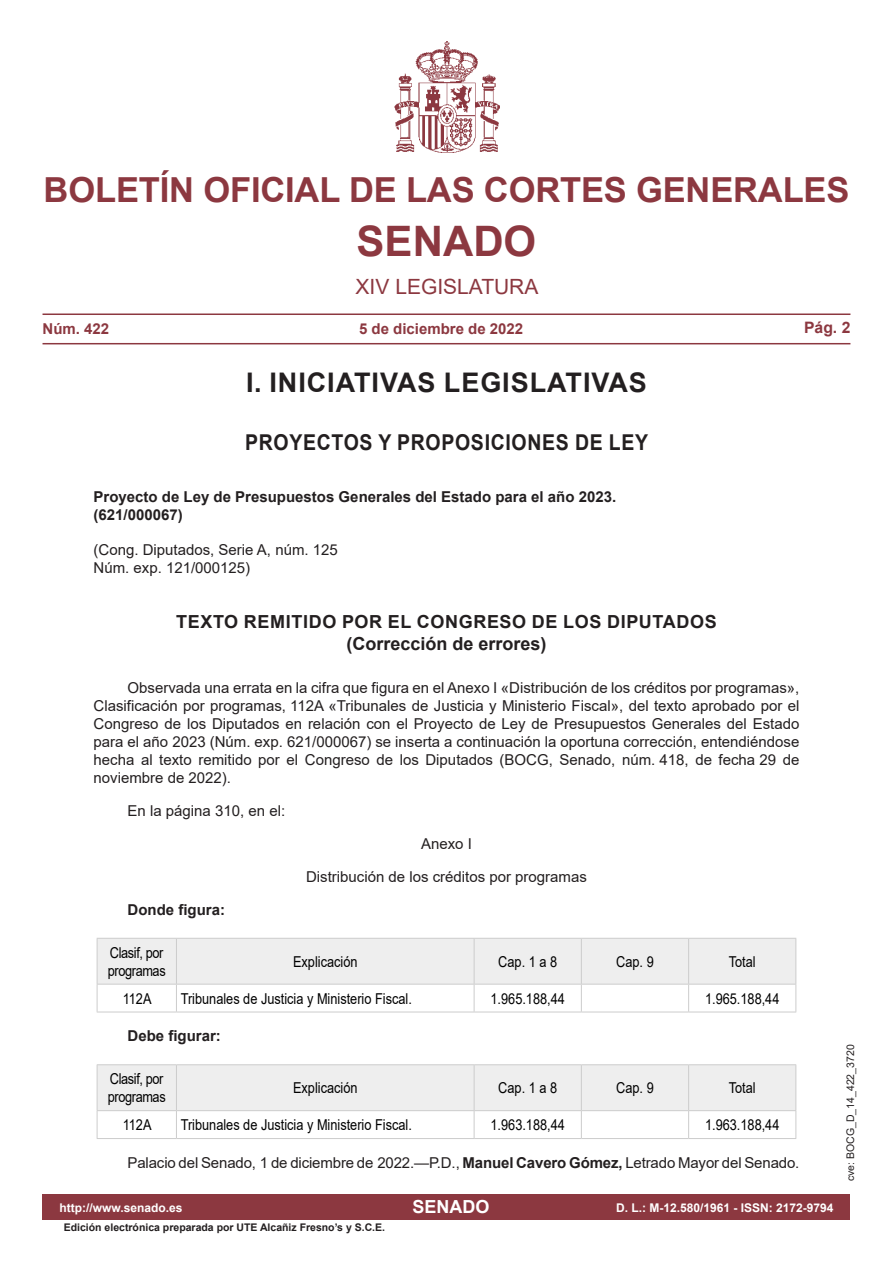
<style>
.page{position:relative;width:893px;height:1263px;background:#fff}
.page>*{position:absolute;margin:0;border:0;box-sizing:border-box;transform-origin:0 0}
.t1{font:700 42px "Arial";color:#8c3840}
.t2{font:700 34.5px "Arial";letter-spacing:-.005em;color:#8c3840}
.Seccion{font:700 27px "Arial";letter-spacing:.035em;color:#231f20}
.Subseccion{font:700 21.9px "Arial";letter-spacing:.035em;color:#231f20;scale:.89 1}
.t3{font:21px "Arial";color:#8c3840}
.Asunto{font:700 18px/21.6px "Arial";letter-spacing:.035em;color:#231f20;text-align:center}
.t4{font:700 18px "Arial";color:#fff}
.t5{font:700 15.75px "Arial";color:#8c3840}
.Texto_comun{font:15px/18px "Arial";color:#231f20;text-align:justify}
.CABEZA_TABLA__Seccio{font:15px "Arial";color:#000;scale:.85 1}
.Titulo{font:700 15px "Arial";color:#231f20}
.Cabecera{font:15px/18px "Arial";color:#231f20}
.CENTRADO_2{font:15px "Arial";color:#231f20}
.CABEZA_TABLA__Seccio-2{font:15px/18px "Arial";letter-spacing:-.03em;color:#000;scale:.85 1}
.t6{font:700 15px "Arial";color:#8c3840}
.Texto_comun-2{font:700 15px "Arial";color:#231f20}
.t7{font:700 12px "Arial";color:#fff}
.t8{font:700 10.5px "Arial";color:#231f20}
.t9{font:10.5px "Arial";color:#231f20}
.s1{font-weight:700}
</style>
<div class="page">
<hr style="left:97px;top:1012px;width:79px;height:1px;background:#ccc">
<hr style="left:176px;top:1012px;width:298px;height:1px;background:#ccc">
<hr style="left:474px;top:1012px;width:107px;height:1px;background:#ccc">
<hr style="left:581px;top:1012px;width:108px;height:1px;background:#ccc">
<hr style="left:689px;top:1012px;width:107px;height:1px;background:#ccc">
<svg style="left:97px;top:938px;width:699px;height:74px"></svg>
<hr style="left:97px;top:1064px;width:79px;height:1px;background:#ccc">
<hr style="left:176px;top:1064px;width:298px;height:1px;background:#ccc">
<hr style="left:474px;top:1064px;width:107px;height:1px;background:#ccc">
<hr style="left:581px;top:1064px;width:108px;height:1px;background:#ccc">
<hr style="left:689px;top:1064px;width:107px;height:1px;background:#ccc">
<hr style="left:97px;top:1138px;width:79px;height:1px;background:#ccc">
<hr style="left:176px;top:1138px;width:298px;height:1px;background:#ccc">
<hr style="left:474px;top:1138px;width:107px;height:1px;background:#ccc">
<hr style="left:581px;top:1138px;width:108px;height:1px;background:#ccc">
<hr style="left:689px;top:1138px;width:107px;height:1px;background:#ccc">
<svg style="left:97px;top:1065px;width:699px;height:73px"></svg>
<img style="left:394px;top:41px;width:106px;height:111px">
<hr style="left:43px;top:313px;width:807px;height:2px;background:#8c3840">
<hr style="left:43px;top:343px;width:807px;height:1px;background:#8c3840">
<div style="left:43px;top:1194px;width:807px;height:25px;background:#8c3840"></div>
<h2 class="t2" style="left:44px;top:165px;width:807px">BOLETÍN OFICIAL DE LAS CORTES GENERALES</h2>
<h1 class="t1" style="left:357px;top:212px;width:181px">SENADO</h1>
<h3 class="t3" style="left:356px;top:272px;width:184px">XIV LEGISLATURA</h3>
<p class="t6" style="left:43px;top:318px;width:68px">Núm. 422</p>
<p class="t6" style="left:359px;top:318px;width:166px">5 de diciembre de 2022</p>
<p class="t5" style="left:804px;top:317px;width:48px">Pág. 2</p>
<p class="Seccion" style="left:246px;top:364px;width:402px">I. INICIATIVAS LEGISLATIVAS</p>
<p class="Subseccion" style="left:245px;top:426px;width:454px">PROYECTOS Y PROPOSICIONES DE LEY</p>
<p class="Titulo" style="left:94px;top:486px;width:524px">Proyecto de Ley de Presupuestos Generales del Estado para el año 2023.</p>
<p class="Titulo" style="left:94px;top:504px;width:91px">(621/000067)</p>
<p class="Cabecera" style="left:94px;top:540px;width:246px">(Cong. Diputados, Serie A, núm. 125<br>Núm. exp. 121/000125)</p>
<p class="Asunto" style="left:176px;top:611px;width:542px">TEXTO REMITIDO POR EL CONGRESO DE LOS DIPUTADOS (Corrección de errores)</p>
<p class="Texto_comun" style="left:94px;top:679px;width:707px;text-indent:34px">Observada una errata en la cifra que figura en el Anexo I «Distribución de los créditos por programas», Clasificación por programas, 112A «Tribunales de Justicia y Ministerio Fiscal», del texto aprobado por el Congreso de los Diputados en relación con el Proyecto de Ley de Presupuestos Generales del Estado para el año 2023 (Núm. exp. 621/000067) se inserta a continuación la oportuna corrección, entendiéndose hecha al texto remitido por el Congreso de los Diputados (BOCG, Senado, núm. 418, de fecha 29 de noviembre de 2022).</p>
<p class="Texto_comun" style="left:128px;top:802px;width:159px">En la página 310, en el:</p>
<p class="CENTRADO_2" style="left:421px;top:833px;width:52px">Anexo I</p>
<p class="CENTRADO_2" style="left:306px;top:866px;width:282px">Distribución de los créditos por programas</p>
<p class="Texto_comun-2" style="left:128px;top:899px;width:99px">Donde figura:</p>
<p class="CABEZA_TABLA__Seccio-2" style="left:108px;top:943px;width:70px">Clasif, por programas</p>
<p class="CABEZA_TABLA__Seccio" style="left:293px;top:951px;width:77px">Explicación</p>
<p class="CABEZA_TABLA__Seccio" style="left:498px;top:951px;width:71px">Cap. 1 a 8</p>
<p class="CABEZA_TABLA__Seccio" style="left:616px;top:951px;width:46px">Cap. 9</p>
<p class="CABEZA_TABLA__Seccio" style="left:729px;top:951px;width:33px">Total</p>
<p class="CABEZA_TABLA__Seccio" style="left:123px;top:988px;width:35px">112A</p>
<p class="CABEZA_TABLA__Seccio" style="left:181px;top:988px;width:274px">Tribunales de Justicia y Ministerio Fiscal.</p>
<p class="CABEZA_TABLA__Seccio" style="left:490px;top:988px;width:89px">1.965.188,44</p>
<p class="CABEZA_TABLA__Seccio" style="left:705px;top:988px;width:89px">1.965.188,44</p>
<p class="Texto_comun-2" style="left:128px;top:1025px;width:95px">Debe figurar:</p>
<p class="CABEZA_TABLA__Seccio-2" style="left:108px;top:1070px;width:70px">Clasif, por programas</p>
<p class="CABEZA_TABLA__Seccio" style="left:293px;top:1077px;width:77px">Explicación</p>
<p class="CABEZA_TABLA__Seccio" style="left:498px;top:1077px;width:71px">Cap. 1 a 8</p>
<p class="CABEZA_TABLA__Seccio" style="left:616px;top:1077px;width:46px">Cap. 9</p>
<p class="CABEZA_TABLA__Seccio" style="left:729px;top:1077px;width:33px">Total</p>
<p class="CABEZA_TABLA__Seccio" style="left:123px;top:1114px;width:35px">112A</p>
<p class="CABEZA_TABLA__Seccio" style="left:181px;top:1114px;width:274px">Tribunales de Justicia y Ministerio Fiscal.</p>
<p class="CABEZA_TABLA__Seccio" style="left:490px;top:1114px;width:89px">1.963.188,44</p>
<p class="CABEZA_TABLA__Seccio" style="left:705px;top:1114px;width:89px">1.963.188,44</p>
<p class="Texto_comun" style="left:128px;top:1153px;width:673px">Palacio del Senado, 1 de diciembre de 2022.—P.D., <span class="s1">Manuel Cavero Gómez,</span> Letrado Mayor del Senado.</p>
<p class="t7" style="left:60px;top:1199px;width:124px">http://www.senado.es</p>
<p class="t4" style="left:413px;top:1194px;width:79px">SENADO</p>
<p class="t7" style="left:616px;top:1199px;width:219px">D. L.: M-12.580/1961 - ISSN: 2172-9794</p>
<p class="t8" style="left:64px;top:1220px;width:323px">Edición electrónica preparada por UTE Alcañiz Fresno’s y S.C.E.</p>
<p class="t9" style="left:843px;top:1181px;width:138px;rotate:-90deg">cve: BOCG_D_14_422_3720</p>
</div>
